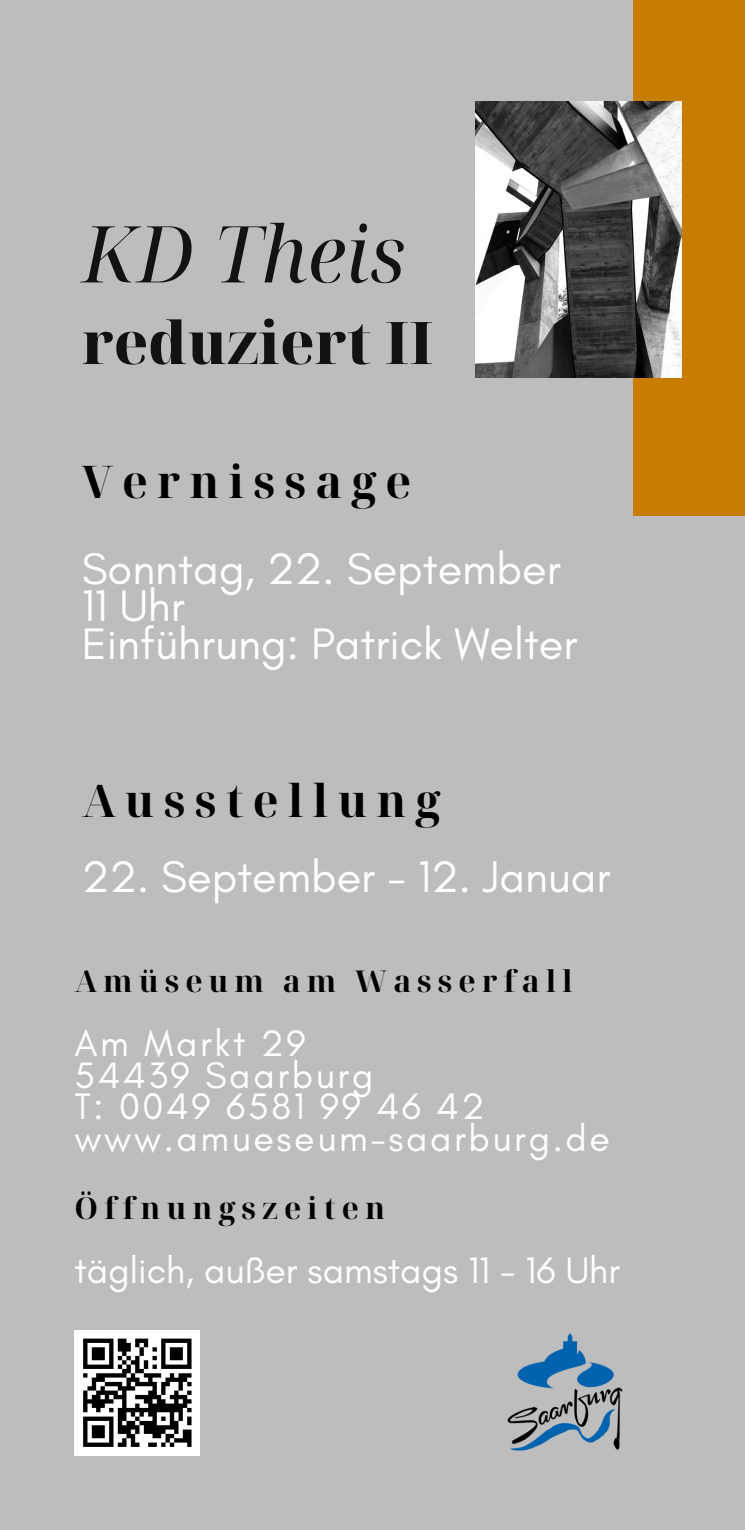
<style>
.page{position:relative;width:745px;height:1530px;background:#fff}
.page>*{position:absolute;margin:0;border:0;box-sizing:border-box;transform-origin:0 0}
.t1{font:italic 78.5px "Noto Serif Display";color:#121212}
.t2{font:800 58.75px "Noto Serif Display";color:#121212}
.t3{font:45px/37.5px "Glacial Indifference";color:#fff}
.t4{font:700 45px "Noto Serif Display";letter-spacing:.2em;color:#000}
.t5{font:37.5px/32px "Glacial Indifference";letter-spacing:.07em;color:#fff}
.t6{font:37.5px "Glacial Indifference";color:#fff}
.t7{font:700 30px "Noto Serif Display";letter-spacing:.2em;color:#000}
</style>
<div class="page">
<div style="left:0;top:0;width:744px;height:1530px;background:#bdbdbd"></div>
<img style="left:507px;top:1333px;width:116px;height:118px">
<div style="left:74px;top:1330px;width:126px;height:126px;background:#fff"></div>
<svg style="left:83px;top:1339px;width:108px;height:108px"></svg>
<div style="left:632px;top:0;width:112px;height:516px;background:#c87c01"></div>
<img style="left:475px;top:102px;width:206px;height:276px">
<p class="t1" style="left:82px;top:199px;width:325px">KD Theis</p>
<h5 class="t2" style="left:82px;top:301px;width:353px">reduziert II</h5>
<h1 class="t4" style="left:82px;top:450px;width:331px">Vernissage</h1>
<h3 class="t3" style="left:82px;top:549px;width:497px">Sonntag, 22. September<br>11 Uhr<br>Einführung: Patrick Welter</h3>
<h2 class="t4" style="left:82px;top:769px;width:360px">Ausstellung</h2>
<h4 class="t3" style="left:82px;top:857px;width:530px">22. September - 12. Januar</h4>
<h3 class="t7" style="left:74px;top:960px;width:499px">Amüseum am Wasserfall</h3>
<h4 class="t5" style="left:74px;top:1027px;width:536px">Am Markt 29<br>54439 Saarburg<br>T: 0049 6581 99 46 42 www.amueseum-saarburg.de</h4>
<p class="t7" style="left:74px;top:1187px;width:312px">Öffnungszeiten</p>
<h5 class="t6" style="left:74px;top:1247px;width:547px">täglich, außer samstags 11 - 16 Uhr</h5>
</div>
